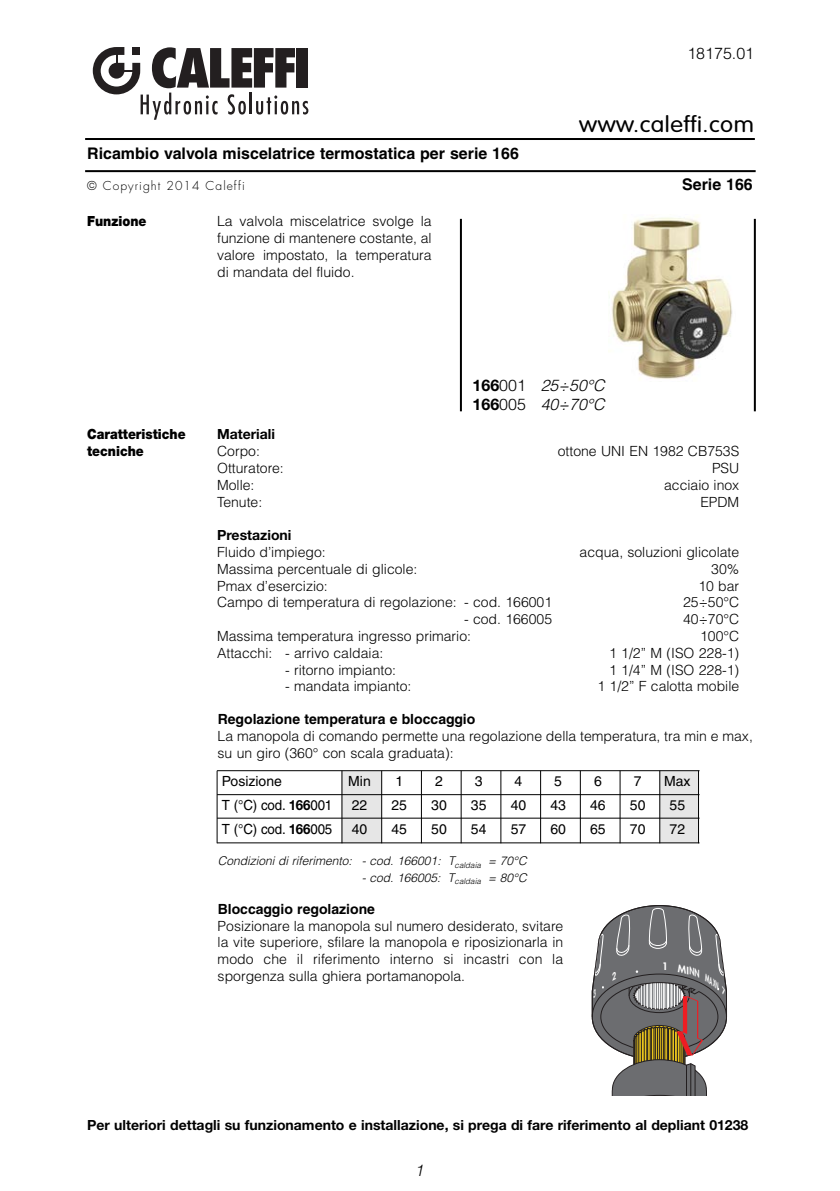
<style>
.page{position:relative;width:840px;height:1191px;background:#fff}
.page>*{position:absolute;margin:0;border:0;box-sizing:border-box;transform-origin:0 0}
.t1{font:300 22px "VAG Rounded";letter-spacing:.02em;color:#000;scale:1.1 1}
.t2{font:700 16px "Helvetica";color:#000}
.t3{font:italic 300 16px/19.2px "Helvetica";color:#000}
.t4{font:300 16px "Helvetica";color:#000}
.t5{font:300 14px/16.8px "Helvetica";color:#000;text-align:justify}
.t6{font:700 14px "Helvetica Neue";color:#000}
.t7{font:14px "Helvetica";color:#000}
.t8{font:700 14px "Helvetica";color:#000}
.t9{font:900 14px/16.8px "Helvetica Neue";color:#000;scale:.9 1}
.t10{font:14px "Helvetica";color:#000;scale:.95 1}
.t11{font:italic 300 12px "Helvetica";color:#000}
.t12{font:300 12px "Futura";letter-spacing:.085em;color:#000}
.t13{font:800 10px "Futura";color:#fff}
.s1{font-family:"Helvetica Neue";font-weight:700;font-style:normal}
.s2{font-style:normal}
.s3{font-family:"Helvetica Neue";font-weight:700}
</style>
<div class="page">
<hr style="left:85px;top:170px;width:670px;height:2px;background:#000">
<img style="left:608px;top:217px;width:124px;height:162px">
<hr style="left:459px;top:219px;width:2px;height:192px;background:#000">
<hr style="left:753px;top:219px;width:2px;height:192px;background:#000">
<hr style="left:85px;top:138px;width:669px;height:2px;background:#000">
<svg style="left:93px;top:47px;width:215px;height:73px"></svg>
<div style="left:341px;top:771px;width:40px;height:71px;background:#e6e6e6"></div>
<div style="left:659px;top:771px;width:38px;height:71px;background:#e6e6e6"></div>
<hr style="left:217px;top:770px;width:482px;height:1px;background:#000">
<hr style="left:217px;top:794px;width:482px;height:1px;background:#000">
<hr style="left:217px;top:818px;width:482px;height:1px;background:#000">
<hr style="left:217px;top:770px;width:1px;height:73px;background:#000">
<hr style="left:659px;top:770px;width:1px;height:73px;background:#000">
<hr style="left:697px;top:770px;width:1px;height:73px;background:#000">
<hr style="left:619px;top:770px;width:1px;height:73px;background:#000">
<hr style="left:579px;top:770px;width:1px;height:73px;background:#000">
<hr style="left:540px;top:770px;width:1px;height:73px;background:#000">
<hr style="left:500px;top:770px;width:1px;height:73px;background:#000">
<hr style="left:460px;top:770px;width:1px;height:73px;background:#000">
<hr style="left:421px;top:770px;width:1px;height:73px;background:#000">
<hr style="left:381px;top:770px;width:1px;height:73px;background:#000">
<hr style="left:341px;top:770px;width:1px;height:73px;background:#000">
<div style="left:470px;top:377px;width:143px;height:47px;background:#fff"></div>
<hr style="left:217px;top:842px;width:482px;height:1px;background:#000">
<svg style="left:591px;top:905px;width:135px;height:191px"></svg>
<p class="t4" style="left:687px;top:44px;width:68px">18175.01</p>
<p class="t2" style="left:87px;top:148px;width:433px">Ricambio valvola miscelatrice termostatica per serie 166</p>
<h1 class="t1" style="left:579px;top:115px;width:160px">www.caleffi.com</h1>
<p class="t12" style="left:87px;top:180px;width:159px">© Copyright 2014 Caleffi</p>
<p class="t2" style="left:681px;top:178px;width:72px">Serie 166</p>
<p class="t9" style="left:87px;top:214px;width:67px">Funzione</p>
<p class="t5" style="left:217px;top:213px;width:216px">La valvola miscelatrice svolge la funzione di mantenere costante, al valore impostato, la temperatura di mandata del fluido.</p>
<p class="t3" style="left:472px;top:376px;width:134px"><span class="s1">166</span><span class="s2">001</span> 25÷50°C<br><span class="s1">166</span><span class="s2">005</span> 40÷70°C</p>
<p class="t9" style="left:87px;top:427px;width:111px">Caratteristiche tecniche</p>
<p class="t6" style="left:217px;top:429px;width:60px">Materiali</p>
<p class="t5" style="left:217px;top:443px;width:44px">Corpo:</p>
<p class="t5" style="left:557px;top:443px;width:183px">ottone UNI EN 1982 CB753S</p>
<p class="t5" style="left:217px;top:459px;width:68px">Otturatore:</p>
<p class="t5" style="left:711px;top:459px;width:29px">PSU</p>
<p class="t5" style="left:217px;top:476px;width:39px">Molle:</p>
<p class="t5" style="left:663px;top:476px;width:77px">acciaio inox</p>
<p class="t5" style="left:217px;top:493px;width:47px">Tenute:</p>
<p class="t5" style="left:700px;top:493px;width:40px">EPDM</p>
<p class="t6" style="left:217px;top:530px;width:76px">Prestazioni</p>
<p class="t5" style="left:217px;top:543px;width:110px">Fluido d’impiego:</p>
<p class="t5" style="left:579px;top:543px;width:161px">acqua, soluzioni glicolate</p>
<p class="t5" style="left:217px;top:560px;width:202px">Massima percentuale di glicole:</p>
<p class="t5" style="left:710px;top:560px;width:30px">30%</p>
<p class="t5" style="left:217px;top:577px;width:112px">Pmax d’esercizio:</p>
<p class="t5" style="left:698px;top:577px;width:42px">10 bar</p>
<p class="t5" style="left:217px;top:594px;width:336px">Campo di temperatura di regolazione: - cod. 166001</p>
<p class="t5" style="left:682px;top:594px;width:58px">25÷50°C</p>
<p class="t5" style="left:464px;top:611px;width:89px">- cod. 166005</p>
<p class="t5" style="left:682px;top:611px;width:58px">40÷70°C</p>
<p class="t5" style="left:217px;top:627px;width:255px">Massima temperatura ingresso primario:</p>
<p class="t5" style="left:699px;top:627px;width:41px">100°C</p>
<p class="t5" style="left:217px;top:644px;width:168px">Attacchi: - arrivo caldaia:</p>
<p class="t5" style="left:609px;top:644px;width:131px">1 1/2” M (ISO 228-1)</p>
<p class="t5" style="left:285px;top:661px;width:112px">- ritorno impianto:</p>
<p class="t5" style="left:609px;top:661px;width:131px">1 1/4” M (ISO 228-1)</p>
<p class="t5" style="left:285px;top:678px;width:128px">- mandata impianto:</p>
<p class="t5" style="left:597px;top:678px;width:143px">1 1/2” F calotta mobile</p>
<p class="t8" style="left:217px;top:714px;width:259px">Regolazione temperatura e bloccaggio</p>
<p class="t5" style="left:217px;top:727px;width:536px">La manopola di comando permette una regolazione della temperatura, tra min e max, su un giro (360° con scala graduata):</p>
<p class="t7" style="left:222px;top:776px;width:61px">Posizione</p>
<p class="t7" style="left:348px;top:776px;width:24px">Min</p>
<p class="t7" style="left:395px;top:776px;width:9px">1</p>
<p class="t7" style="left:435px;top:776px;width:9px">2</p>
<p class="t7" style="left:474px;top:776px;width:9px">3</p>
<p class="t7" style="left:514px;top:776px;width:9px">4</p>
<p class="t7" style="left:554px;top:776px;width:9px">5</p>
<p class="t7" style="left:593px;top:776px;width:9px">6</p>
<p class="t7" style="left:633px;top:776px;width:9px">7</p>
<p class="t7" style="left:663px;top:776px;width:28px">Max</p>
<p class="t10" style="left:222px;top:800px;width:118px">T (°C) cod. <span class="s3">166</span>001</p>
<p class="t7" style="left:351px;top:800px;width:17px">22</p>
<p class="t7" style="left:391px;top:800px;width:17px">25</p>
<p class="t7" style="left:431px;top:800px;width:17px">30</p>
<p class="t7" style="left:470px;top:800px;width:17px">35</p>
<p class="t7" style="left:510px;top:800px;width:17px">40</p>
<p class="t7" style="left:550px;top:800px;width:17px">43</p>
<p class="t7" style="left:590px;top:800px;width:17px">46</p>
<p class="t7" style="left:629px;top:800px;width:17px">50</p>
<p class="t7" style="left:669px;top:800px;width:17px">55</p>
<p class="t10" style="left:222px;top:824px;width:118px">T (°C) cod. <span class="s3">166</span>005</p>
<p class="t7" style="left:351px;top:824px;width:17px">40</p>
<p class="t7" style="left:391px;top:824px;width:17px">45</p>
<p class="t7" style="left:431px;top:824px;width:17px">50</p>
<p class="t7" style="left:470px;top:824px;width:17px">54</p>
<p class="t7" style="left:510px;top:824px;width:17px">57</p>
<p class="t7" style="left:550px;top:824px;width:17px">60</p>
<p class="t7" style="left:590px;top:824px;width:17px">65</p>
<p class="t7" style="left:629px;top:824px;width:17px">70</p>
<p class="t7" style="left:669px;top:824px;width:17px">72</p>
<p class="t11" style="left:217px;top:854px;width:310px">Condizioni di riferimento: - cod. 166001: T<sub>caldaia</sub> = 70°C</p>
<p class="t11" style="left:361px;top:870px;width:166px">- cod. 166005: T<sub>caldaia</sub> = 80°C</p>
<p class="t8" style="left:217px;top:903px;width:159px">Bloccaggio regolazione</p>
<p class="t5" style="left:217px;top:917px;width:347px">Posizionare la manopola sul numero desiderato, svitare la vite superiore, sfilare la manopola e riposizionarla in modo che il riferimento interno si incastri con la sporgenza sulla ghiera portamanopola.</p>
<p class="t13" style="left:662px;top:961px;width:7px">1</p>
<p class="t6" style="left:87px;top:1120px;width:662px">Per ulteriori dettagli su funzionamento e installazione, si prega di fare riferimento al depliant 01238</p>
<p class="t3" style="left:414px;top:1161px;width:10px">1</p>
</div>
